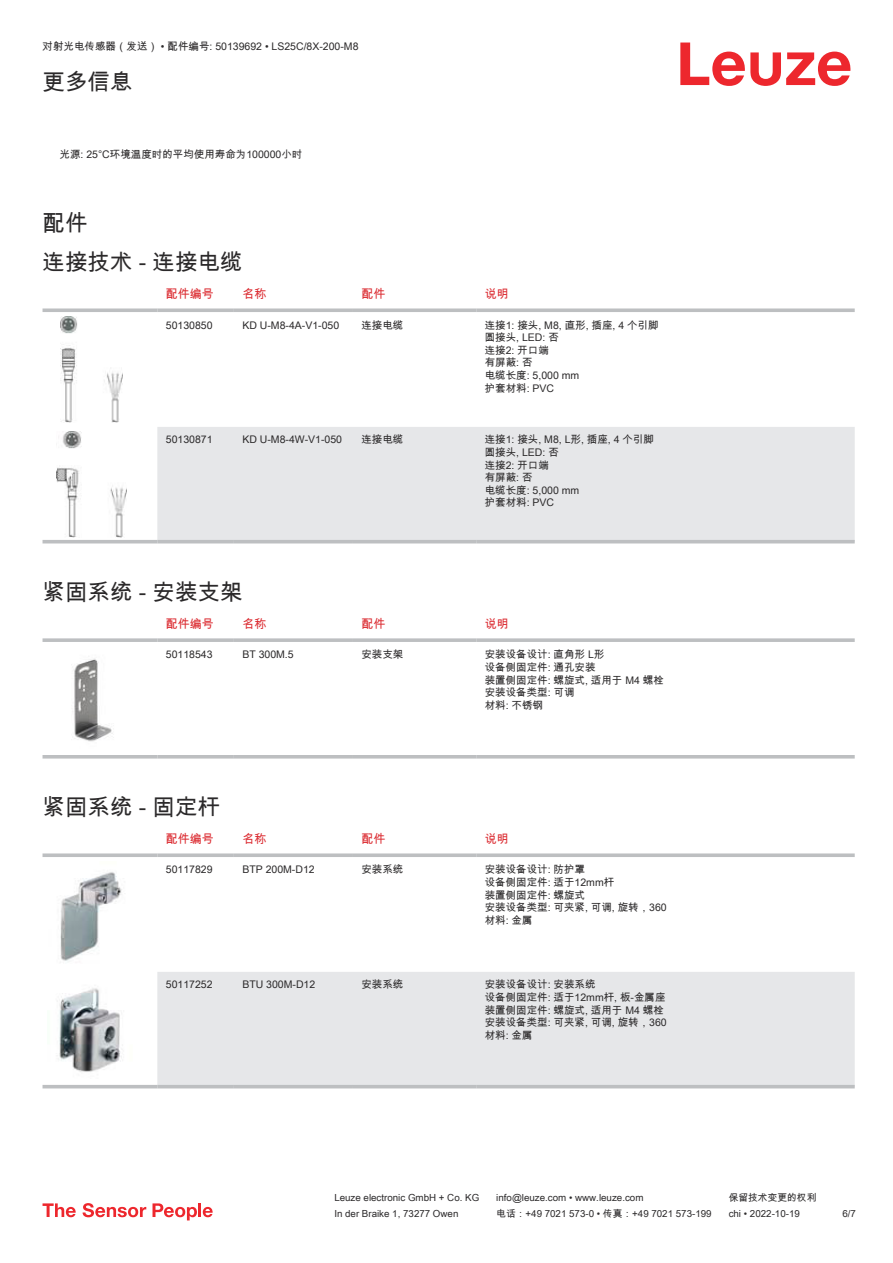
<style>
.page{position:relative;width:893px;height:1263px;background:#fff}
.page>*{position:absolute;margin:0;border:0;box-sizing:border-box;transform-origin:0 0}
.t1{font:22.5px/38.7px "Arial Unicode MS";color:#2b292a}
.t2{font:12px "Arial Unicode MS";color:#db2a30}
.t3{font:10.5px/12.6px "Arial Unicode MS";color:#2b292a}
.t4{font:9.75px "Arial Unicode MS";color:#2b292a}
</style>
<div class="page">
<svg style="left:680px;top:43px;width:170px;height:43px"></svg>
<div style="left:157px;top:427px;width:698px;height:113px;background:#e6e7e9"></div>
<svg style="left:43px;top:308px;width:114px;height:4px"></svg>
<svg style="left:157px;top:308px;width:77px;height:4px"></svg>
<svg style="left:234px;top:308px;width:119px;height:4px"></svg>
<svg style="left:353px;top:308px;width:123px;height:4px"></svg>
<svg style="left:476px;top:308px;width:379px;height:4px;background:#c5c6c8"></svg>
<hr style="left:43px;top:540px;width:114px;height:3px;background:#bdbfc1">
<hr style="left:157px;top:540px;width:77px;height:3px;background:#bdbfc1">
<hr style="left:234px;top:540px;width:119px;height:3px;background:#bdbfc1">
<hr style="left:353px;top:540px;width:123px;height:3px;background:#bdbfc1">
<hr style="left:476px;top:540px;width:379px;height:3px;background:#bdbfc1">
<img style="left:60px;top:316px;width:63px;height:107px">
<img style="left:56px;top:431px;width:70px;height:106px">
<svg style="left:43px;top:758px;width:812px;height:1px"></svg>
<svg style="left:43px;top:638px;width:114px;height:4px"></svg>
<svg style="left:157px;top:638px;width:77px;height:4px"></svg>
<svg style="left:234px;top:638px;width:119px;height:4px"></svg>
<svg style="left:353px;top:638px;width:123px;height:4px"></svg>
<svg style="left:476px;top:638px;width:379px;height:4px;background:#c3c5c7"></svg>
<hr style="left:43px;top:755px;width:114px;height:3px;background:#bdbfc1">
<hr style="left:157px;top:755px;width:77px;height:3px;background:#bdbfc1">
<hr style="left:234px;top:755px;width:119px;height:3px;background:#bdbfc1">
<hr style="left:353px;top:755px;width:123px;height:3px;background:#bdbfc1">
<hr style="left:476px;top:755px;width:379px;height:3px;background:#bdbfc1">
<img style="left:72px;top:658px;width:41px;height:84px">
<div style="left:157px;top:972px;width:698px;height:113px;background:#e6e7e9"></div>
<svg style="left:43px;top:853px;width:114px;height:4px"></svg>
<svg style="left:157px;top:853px;width:77px;height:4px"></svg>
<svg style="left:234px;top:853px;width:119px;height:4px"></svg>
<svg style="left:353px;top:853px;width:123px;height:4px"></svg>
<svg style="left:476px;top:853px;width:379px;height:4px;background:#c4c6c8"></svg>
<hr style="left:43px;top:1085px;width:114px;height:3px;background:#bdbfc1">
<hr style="left:157px;top:1085px;width:77px;height:3px;background:#bdbfc1">
<hr style="left:234px;top:1085px;width:119px;height:3px;background:#bdbfc1">
<hr style="left:353px;top:1085px;width:123px;height:3px;background:#bdbfc1">
<hr style="left:476px;top:1085px;width:379px;height:3px;background:#bdbfc1">
<img style="left:60px;top:872px;width:62px;height:89px">
<img style="left:57px;top:988px;width:65px;height:84px">
<svg style="left:43px;top:1203px;width:33px;height:14px"></svg>
<svg style="left:83px;top:1203px;width:63px;height:14px"></svg>
<svg style="left:153px;top:1203px;width:44px;height:17px"></svg>
<hr style="left:198px;top:1203px;width:3px;height:14px;background:#ed272d">
<svg style="left:203px;top:1207px;width:10px;height:10px"></svg>
<p class="t3" style="left:43px;top:40px;width:318px">对射光电传感器（发送） • 配件编号: 50139692 • LS25C/8X-200-M8</p>
<h1 class="t1" style="left:43px;top:62px;width:91px">更多信息</h1>
<p class="t3" style="left:60px;top:148px;width:244px">光源: 25°C环境温度时的平均使用寿命为100000小时</p>
<h1 class="t1" style="left:43px;top:204px;width:202px">配件<br>连接技术 - 连接电缆</h1>
<p class="t2" style="left:166px;top:285px;width:49px">配件编号</p>
<p class="t2" style="left:242px;top:285px;width:25px">名称</p>
<p class="t2" style="left:361px;top:285px;width:25px">配件</p>
<p class="t2" style="left:485px;top:285px;width:25px">说明</p>
<p class="t3" style="left:166px;top:318px;width:48px">50130850</p>
<p class="t3" style="left:242px;top:318px;width:98px">KD U-M8-4A-V1-050</p>
<p class="t3" style="left:361px;top:318px;width:43px">连接电缆</p>
<p class="t3" style="left:485px;top:318px;width:175px">连接1: 接头, M8, 直形, 插座, 4 个引脚圆接头, LED: 否<br>连接2: 开口端<br>有屏蔽: 否<br>电缆长度: 5,000 mm<br>护套材料: PVC</p>
<p class="t3" style="left:166px;top:433px;width:48px">50130871</p>
<p class="t3" style="left:242px;top:433px;width:101px">KD U-M8-4W-V1-050</p>
<p class="t3" style="left:361px;top:433px;width:43px">连接电缆</p>
<p class="t3" style="left:485px;top:433px;width:171px">连接1: 接头, M8, L形, 插座, 4 个引脚圆接头, LED: 否<br>连接2: 开口端<br>有屏蔽: 否<br>电缆长度: 5,000 mm<br>护套材料: PVC</p>
<h1 class="t1" style="left:43px;top:572px;width:202px">紧固系统 - 安装支架</h1>
<p class="t2" style="left:166px;top:615px;width:49px">配件编号</p>
<p class="t2" style="left:242px;top:615px;width:25px">名称</p>
<p class="t2" style="left:361px;top:615px;width:25px">配件</p>
<p class="t2" style="left:485px;top:615px;width:25px">说明</p>
<p class="t3" style="left:166px;top:648px;width:48px">50118543</p>
<p class="t3" style="left:242px;top:648px;width:53px">BT 300M.5</p>
<p class="t3" style="left:361px;top:648px;width:43px">安装支架</p>
<p class="t3" style="left:485px;top:648px;width:181px">安装设备设计: 直角形 L形<br>设备侧固定件: 通孔安装<br>装置侧固定件: 螺旋式, 适用于 M4 螺栓安装设备类型: 可调<br>材料: 不锈钢</p>
<h1 class="t1" style="left:43px;top:787px;width:179px">紧固系统 - 固定杆</h1>
<p class="t2" style="left:166px;top:830px;width:49px">配件编号</p>
<p class="t2" style="left:242px;top:830px;width:25px">名称</p>
<p class="t2" style="left:361px;top:830px;width:25px">配件</p>
<p class="t2" style="left:485px;top:830px;width:25px">说明</p>
<p class="t3" style="left:166px;top:863px;width:48px">50117829</p>
<p class="t3" style="left:242px;top:863px;width:74px">BTP 200M-D12</p>
<p class="t3" style="left:361px;top:863px;width:43px">安装系统</p>
<p class="t3" style="left:485px;top:863px;width:184px">安装设备设计: 防护罩<br>设备侧固定件: 适于12mm杆<br>装置侧固定件: 螺旋式<br>安装设备类型: 可夹紧, 可调, 旋转，360材料: 金属</p>
<p class="t3" style="left:166px;top:978px;width:48px">50117252</p>
<p class="t3" style="left:242px;top:978px;width:74px">BTU 300M-D12</p>
<p class="t3" style="left:361px;top:978px;width:43px">安装系统</p>
<p class="t3" style="left:485px;top:978px;width:184px">安装设备设计: 安装系统<br>设备侧固定件: 适于12mm杆, 板-金属座装置侧固定件: 螺旋式, 适用于 M4 螺栓安装设备类型: 可夹紧, 可调, 旋转，360材料: 金属</p>
<p class="t4" style="left:334px;top:1191px;width:146px">Leuze electronic GmbH + Co. KG</p>
<p class="t4" style="left:496px;top:1191px;width:149px">info@leuze.com • www.leuze.com</p>
<p class="t4" style="left:729px;top:1191px;width:89px">保留技术变更的权利</p>
<p class="t4" style="left:334px;top:1206px;width:126px">In der Braike 1, 73277 Owen</p>
<p class="t4" style="left:496px;top:1206px;width:217px">电话：+49 7021 573-0 • 传真：+49 7021 573-199</p>
<p class="t4" style="left:729px;top:1206px;width:73px">chi • 2022-10-19</p>
<p class="t4" style="left:842px;top:1206px;width:15px">6 /7</p>
</div>
